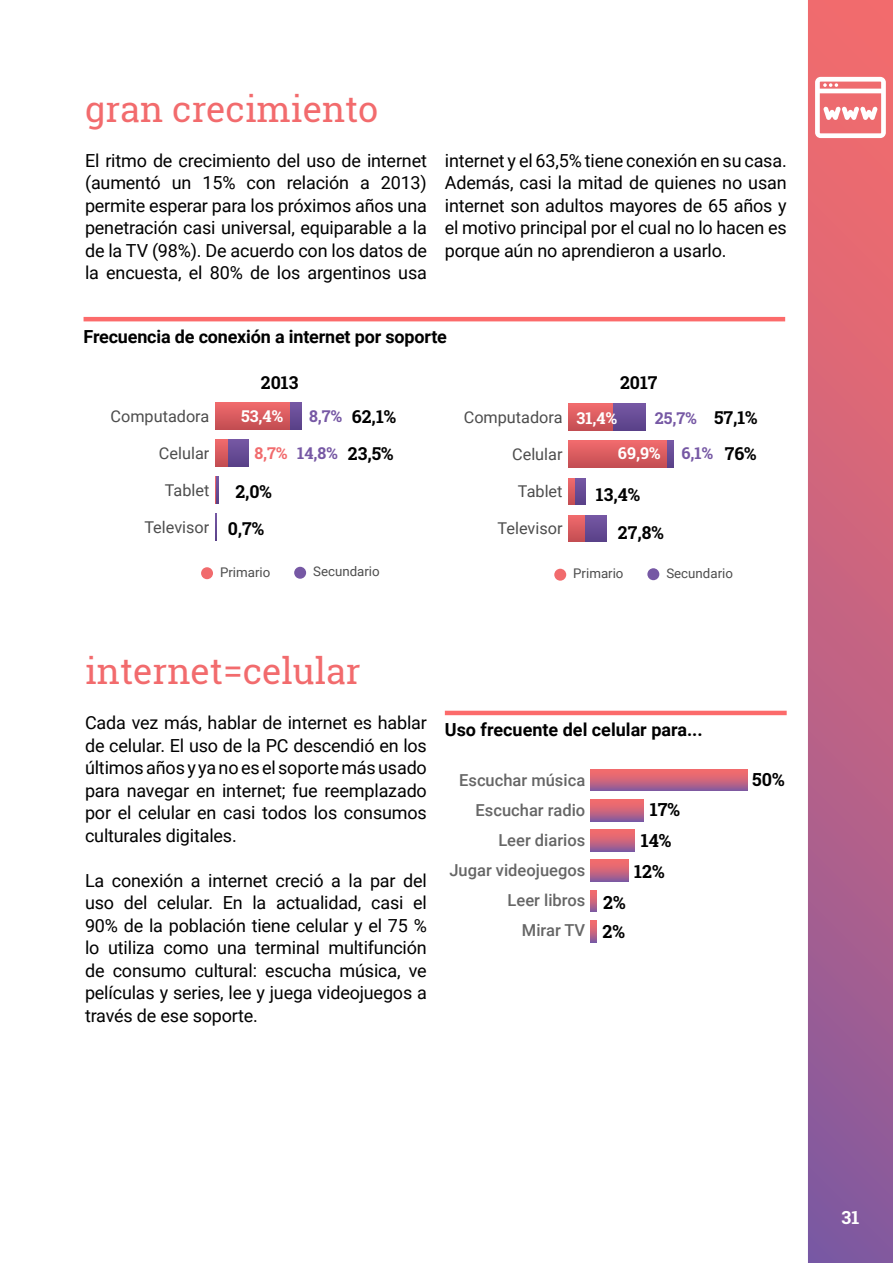
<style>
.page{position:relative;width:893px;height:1263px;background:#fff}
.page>*{position:absolute;margin:0;border:0;box-sizing:border-box;transform-origin:0 0}
.t1{font:36px "Roboto Slab";color:#f26b6d}
.t2{font:18px/22.5px "Roboto";letter-spacing:-.01em;color:#000;text-align:justify}
.t3{font:700 18px "Roboto";letter-spacing:-.01em;color:#000}
.t4{font:700 18px/29px "Roboto Slab";color:#000}
.t5{font:700 18px "Roboto Slab";color:#fff}
.t6{font:700 17.7px/37px "Roboto Slab";color:#000;text-align:center}
.t7{font:700 17.7px "Gotham";color:#000}
.t8{font:500 16.5px/30px "Roboto";color:#666;text-align:right}
.t9{font:16.2px "Roboto";color:#4d4d4d}
.t10{font:700 16.2px "Roboto Slab";color:#7658a4}
.t11{font:700 16.2px "Roboto Slab";color:#fff}
.t12{font:13.35px "Roboto";color:#4d4d4d}
.s1{color:#f16b6d}
</style>
<div class="page">
<svg style="left:808px;top:0;width:85px;height:1263px;background:#bf6284"></svg>
<svg style="left:815px;top:77px;width:71px;height:61px"></svg>
<svg style="left:808px;top:0;width:8px;height:2px"></svg>
<hr style="left:445px;top:711px;width:342px;height:4px;background:#fc6b6b">
<hr style="left:84px;top:317px;width:701px;height:4px;background:#fc6b6b">
<div style="left:612px;top:404px;width:34px;height:27px;background:linear-gradient(to right,#674c96,#674c96)"></div>
<svg style="left:666px;top:441px;width:7px;height:27px"></svg>
<svg style="left:574px;top:478px;width:11px;height:27px"></svg>
<svg style="left:585px;top:515px;width:21px;height:27px"></svg>
<svg style="left:568px;top:404px;width:44px;height:27px"></svg>
<svg style="left:568px;top:441px;width:98px;height:27px;background:#d95b5f"></svg>
<svg style="left:568px;top:478px;width:6px;height:27px"></svg>
<svg style="left:568px;top:515px;width:17px;height:27px"></svg>
<div style="left:554px;top:569px;width:12px;height:12px;background:#f16b6d;border-radius:50%"></div>
<div style="left:647px;top:568px;width:12px;height:12px;background:#7658a4;border-radius:50%"></div>
<svg style="left:290px;top:402px;width:12px;height:27px"></svg>
<svg style="left:227px;top:439px;width:21px;height:27px"></svg>
<svg style="left:216px;top:477px;width:2px;height:26px"></svg>
<svg style="left:215px;top:402px;width:75px;height:27px;background:#da5c5f"></svg>
<svg style="left:215px;top:439px;width:12px;height:27px"></svg>
<svg style="left:215px;top:477px;width:1px;height:26px"></svg>
<svg style="left:215px;top:514px;width:1px;height:26px"></svg>
<div style="left:201px;top:567px;width:12px;height:12px;background:#f16b6d;border-radius:50%"></div>
<div style="left:294px;top:567px;width:12px;height:12px;background:#7658a4;border-radius:50%"></div>
<div style="left:591px;top:769px;width:156px;height:22px;background:linear-gradient(to bottom,#ff6e64,#935d97)"></div>
<div style="left:591px;top:799px;width:53px;height:22px;background:linear-gradient(to bottom,#ff6e64,#965d96)"></div>
<svg style="left:591px;top:830px;width:43px;height:21px"></svg>
<svg style="left:591px;top:860px;width:37px;height:21px"></svg>
<svg style="left:591px;top:890px;width:6px;height:22px"></svg>
<svg style="left:591px;top:920px;width:6px;height:22px"></svg>
<h1 class="t1" style="left:85px;top:84px;width:295px">gran crecimiento</h1>
<p class="t2" style="left:85px;top:148px;width:343px">El ritmo de crecimiento del uso de internet (aumentó un 15% con relación a 2013) permite esperar para los próximos años una penetración casi universal, equiparable a la de la TV (98%). De acuerdo con los datos de la encuesta, el 80% de los argentinos usa</p>
<p class="t2" style="left:445px;top:148px;width:343px">internet y el 63,5% tiene conexión en su casa.<br>Además, casi la mitad de quienes no usan internet son adultos mayores de 65 años y el motivo principal por el cual no lo hacen es porque aún no aprendieron a usarlo.</p>
<p class="t3" style="left:84px;top:324px;width:365px">Frecuencia de conexión a internet por soporte</p>
<p class="t7" style="left:119px;top:326px;width:419px">Frecuencia de conexión a internet por soporte</p>
<p class="t6" style="left:261px;top:364px;width:39px">2013</p>
<p class="t6" style="left:620px;top:364px;width:39px">2017</p>
<p class="t9" style="left:111px;top:405px;width:100px">Computadora</p>
<p class="t10" style="left:655px;top:407px;width:43px">25,7%</p>
<p class="t9" style="left:159px;top:442px;width:52px">Celular</p>
<p class="t9" style="left:165px;top:479px;width:46px">Tablet</p>
<p class="t9" style="left:144px;top:516px;width:66px">Televisor</p>
<p class="t12" style="left:220px;top:563px;width:52px">Primario</p>
<p class="t12" style="left:313px;top:562px;width:68px">Secundario</p>
<p class="t11" style="left:241px;top:405px;width:43px">53,4%</p>
<p class="t6" style="left:352px;top:397px;width:46px">62,1%</p>
<p class="t10" style="left:254px;top:442px;width:85px"><span class="s1">8,7%</span> 14,8%</p>
<p class="t10" style="left:309px;top:405px;width:34px">8,7%</p>
<p class="t9" style="left:464px;top:406px;width:100px">Computadora</p>
<p class="t9" style="left:512px;top:443px;width:52px">Celular</p>
<p class="t9" style="left:518px;top:480px;width:46px">Tablet</p>
<p class="t9" style="left:498px;top:517px;width:66px">Televisor</p>
<p class="t11" style="left:577px;top:407px;width:42px">31,4%</p>
<p class="t6" style="left:714px;top:399px;width:45px">57,1%</p>
<p class="t11" style="left:618px;top:442px;width:44px">69,9%</p>
<p class="t10" style="left:681px;top:442px;width:33px">6,1%</p>
<p class="t6" style="left:348px;top:435px;width:47px">23,5%</p>
<p class="t6" style="left:725px;top:435px;width:33px">76%</p>
<p class="t6" style="left:228px;top:473px;width:46px">2,0%<br>0,7%</p>
<p class="t6" style="left:596px;top:475px;width:46px">13,4%</p>
<p class="t6" style="left:618px;top:514px;width:47px">27,8%</p>
<p class="t12" style="left:573px;top:564px;width:52px">Primario</p>
<p class="t12" style="left:666px;top:564px;width:68px">Secundario</p>
<h1 class="t1" style="left:85px;top:646px;width:277px">internet=celular</h1>
<p class="t2" style="left:85px;top:711px;width:343px">Cada vez más, hablar de internet es hablar de celular. El uso de la PC descendió en los últimos años y ya no es el soporte más usado para navegar en internet; fue reemplazado por el celular en casi todos los consumos culturales digitales.</p>
<p class="t2" style="left:85px;top:868px;width:343px">La conexión a internet creció a la par del uso del celular. En la actualidad, casi el 90% de la población tiene celular y el 75 % lo utiliza como una terminal multifunción de consumo cultural: escucha música, ve películas y series, lee y juega videojuegos a través de ese soporte.</p>
<p class="t3" style="left:445px;top:717px;width:259px">Uso frecuente del celular para...</p>
<p class="t8" style="left:449px;top:765px;width:137px">Escuchar música<br>Escuchar radio<br>Leer diarios<br>Jugar videojuegos<br>Leer libros<br>Mirar TV</p>
<p class="t4" style="left:752px;top:765px;width:34px">50%</p>
<p class="t4" style="left:650px;top:795px;width:32px">17%</p>
<p class="t4" style="left:641px;top:826px;width:32px">14%</p>
<p class="t4" style="left:634px;top:857px;width:32px">12%</p>
<p class="t4" style="left:602px;top:888px;width:25px">2%<br>2%</p>
<p class="t5" style="left:842px;top:1205px;width:19px">31</p>
</div>
